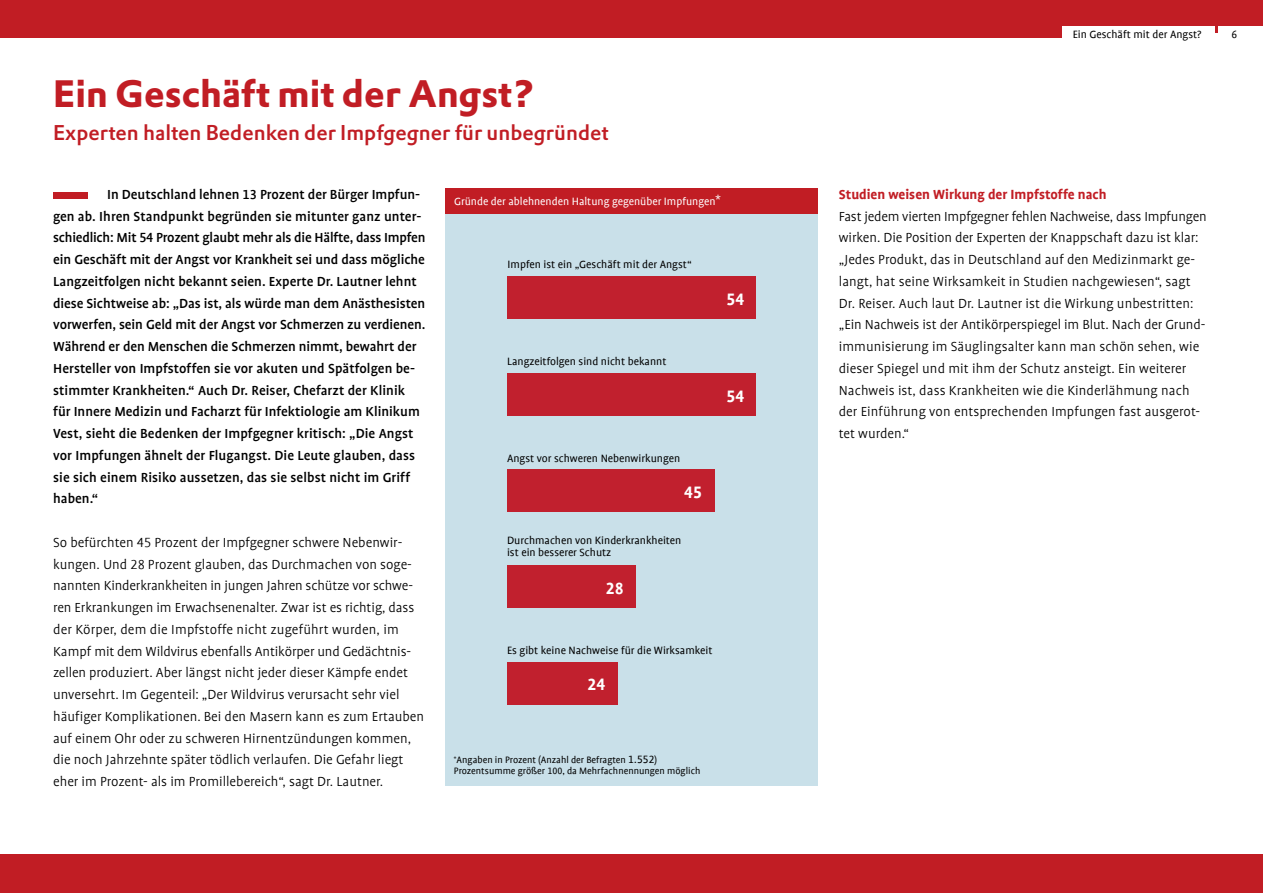
<style>
.page{position:relative;width:1263px;height:893px;background:#fff}
.page>*{position:absolute;margin:0;border:0;box-sizing:border-box;transform-origin:0 0}
.t1{font:700 37.5px "DTL Prokyon T";color:#c11d24}
.t2{font:21px "DTL Prokyon ST Medium";color:#c11d24}
.t3{font:700 18.75px "Profile NO";color:#fff}
.t4{font:300 15px/21.8px "Profile";color:#000}
.t5{font:500 15px/21.8px "Profile";color:#000}
.t6{font:700 15px "Profile";color:#c11d24}
.t7{font:12px/12px "Profile";color:#000}
.t8{font:12px "Profile";color:#fff}
.t9{font:12px "Profile NO";color:#000}
.t10{font:10.5px/10.5px "Profile";color:#000}
.s1{font-family:"Profile NO"}
.s2{font-family:"Profile NO";font-size:12px}
</style>
<div class="page">
<div style="left:53px;top:193px;width:34px;height:6px;background:#c11d24"></div>
<div style="left:0;top:26px;width:1062px;height:12px;background:#c11d24"></div>
<svg style="left:1215px;top:26px;width:3px;height:7px"></svg>
<div style="left:0;top:855px;width:1263px;height:38px;background:#c11d24"></div>
<div style="left:0;top:0;width:1263px;height:26px;background:#c11d24"></div>
<div style="left:445px;top:188px;width:372px;height:598px;background:#c9e0e9"></div>
<div style="left:445px;top:188px;width:372px;height:26px;background:#c11d24"></div>
<div style="left:507px;top:662px;width:111px;height:42px;background:#c1202e"></div>
<div style="left:507px;top:566px;width:129px;height:42px;background:#c1202e"></div>
<div style="left:507px;top:469px;width:207px;height:43px;background:#c1202e"></div>
<div style="left:507px;top:373px;width:249px;height:42px;background:#c1202e"></div>
<div style="left:507px;top:277px;width:249px;height:42px;background:#c1202e"></div>
<h1 class="t1" style="left:53px;top:68px;width:484px">Ein Geschäft mit der Angst?</h1>
<h2 class="t2" style="left:53px;top:118px;width:557px">Experten halten Bedenken der Impfgegner für unbegründet</h2>
<p class="t5" style="left:53px;top:184px;width:374px;text-indent:54px">In Deutschland lehnen <span class="s1">13</span> Prozent der Bürger Impfun&shy;gen ab. Ihren Standpunkt begründen sie mitunter ganz unter&shy;schiedlich: Mit <span class="s1">54</span> Prozent glaubt mehr als die Hälfte, dass Impfen ein Geschäft mit der Angst vor Krankheit sei und dass mögliche Langzeitfolgen nicht bekannt seien. Experte Dr. Lautner lehnt diese Sichtweise ab: „Das ist, als würde man dem Anästhesisten vorwerfen, sein Geld mit der Angst vor Schmerzen zu verdienen.<br>Während er den Menschen die Schmerzen nimmt, bewahrt der Hersteller von Impfstoffen sie vor akuten und Spätfolgen be&shy;stimmter Krankheiten.“ Auch Dr. Reiser, Chefarzt der Klinik für Innere Medizin und Facharzt für Infektiologie am Klinikum Vest, sieht die Bedenken der Impfgegner kritisch: „Die Angst vor Impfungen ähnelt der Flugangst. Die Leute glauben, dass sie sich einem Risiko aussetzen, das sie selbst nicht im Griff haben.“</p>
<p class="t4" style="left:53px;top:532px;width:372px">So befürchten <span class="s1">45</span> Prozent der Impfgegner schwere Nebenwir&shy;kungen. Und <span class="s1">28</span> Prozent glauben, das Durchmachen von soge&shy;nannten Kinderkrankheiten in jungen Jahren schütze vor schwe&shy;ren Erkrankungen im Erwachsenenalter. Zwar ist es richtig, dass der Körper, dem die Impfstoffe nicht zugeführt wurden, im Kampf mit dem Wildvirus ebenfalls Antikörper und Gedächtnis&shy;zellen produziert. Aber längst nicht jeder dieser Kämpfe endet unversehrt. Im Gegenteil: „Der Wildvirus verursacht sehr viel häufiger Komplikationen. Bei den Masern kann es zum Ertauben auf einem Ohr oder zu schweren Hirnentzündungen kommen, die noch Jahrzehnte später tödlich verlaufen. Die Gefahr liegt eher im Prozent- als im Promillebereich“, sagt Dr. Lautner.</p>
<p class="t8" style="left:454px;top:195px;width:268px">Gründe der ablehnenden Haltung gegenüber Impfungen*</p>
<p class="t7" style="left:508px;top:258px;width:186px">Impfen ist ein „Geschäft mit der Angst“</p>
<p class="t7" style="left:507px;top:355px;width:161px">Langzeitfolgen sind nicht bekannt</p>
<p class="t3" style="left:726px;top:291px;width:19px">54</p>
<p class="t3" style="left:726px;top:387px;width:19px">54</p>
<p class="t7" style="left:507px;top:452px;width:175px">Angst vor schweren Nebenwirkungen</p>
<p class="t3" style="left:684px;top:483px;width:19px">45</p>
<p class="t7" style="left:507px;top:535px;width:176px">Durchmachen von Kinderkrankheiten ist ein besserer Schutz</p>
<p class="t3" style="left:606px;top:580px;width:19px">28</p>
<p class="t7" style="left:507px;top:644px;width:207px">Es gibt keine Nachweise für die Wirksamkeit</p>
<p class="t3" style="left:587px;top:676px;width:19px">24</p>
<p class="t10" style="left:454px;top:755px;width:248px"><sup>*</sup>Angaben in Prozent (Anzahl der Befragten <span class="s2">1.552</span>)<br>Prozentsumme größer <span class="s1">100</span>, da Mehrfachnennungen möglich</p>
<p class="t7" style="left:1073px;top:29px;width:130px">Ein Geschäft mit der Angst?</p>
<p class="t9" style="left:1231px;top:29px;width:7px">6</p>
<p class="t6" style="left:839px;top:186px;width:269px">Studien weisen Wirkung der Impfstoffe nach</p>
<p class="t4" style="left:839px;top:205px;width:369px">Fast jedem vierten Impfgegner fehlen Nachweise, dass Impfungen wirken. Die Position der Experten der Knappschaft dazu ist klar: „Jedes Produkt, das in Deutschland auf den Medizinmarkt ge&shy;langt, hat seine Wirksamkeit in Studien nachgewiesen“, sagt Dr. Reiser. Auch laut Dr. Lautner ist die Wirkung unbestritten: „Ein Nachweis ist der Antikörperspiegel im Blut. Nach der Grund&shy;immunisierung im Säuglingsalter kann man schön sehen, wie dieser Spiegel und mit ihm der Schutz ansteigt. Ein weiterer Nachweis ist, dass Krankheiten wie die Kinderlähmung nach der Einführung von entsprechenden Impfungen fast ausgerot&shy;tet wurden.“</p>
</div>
